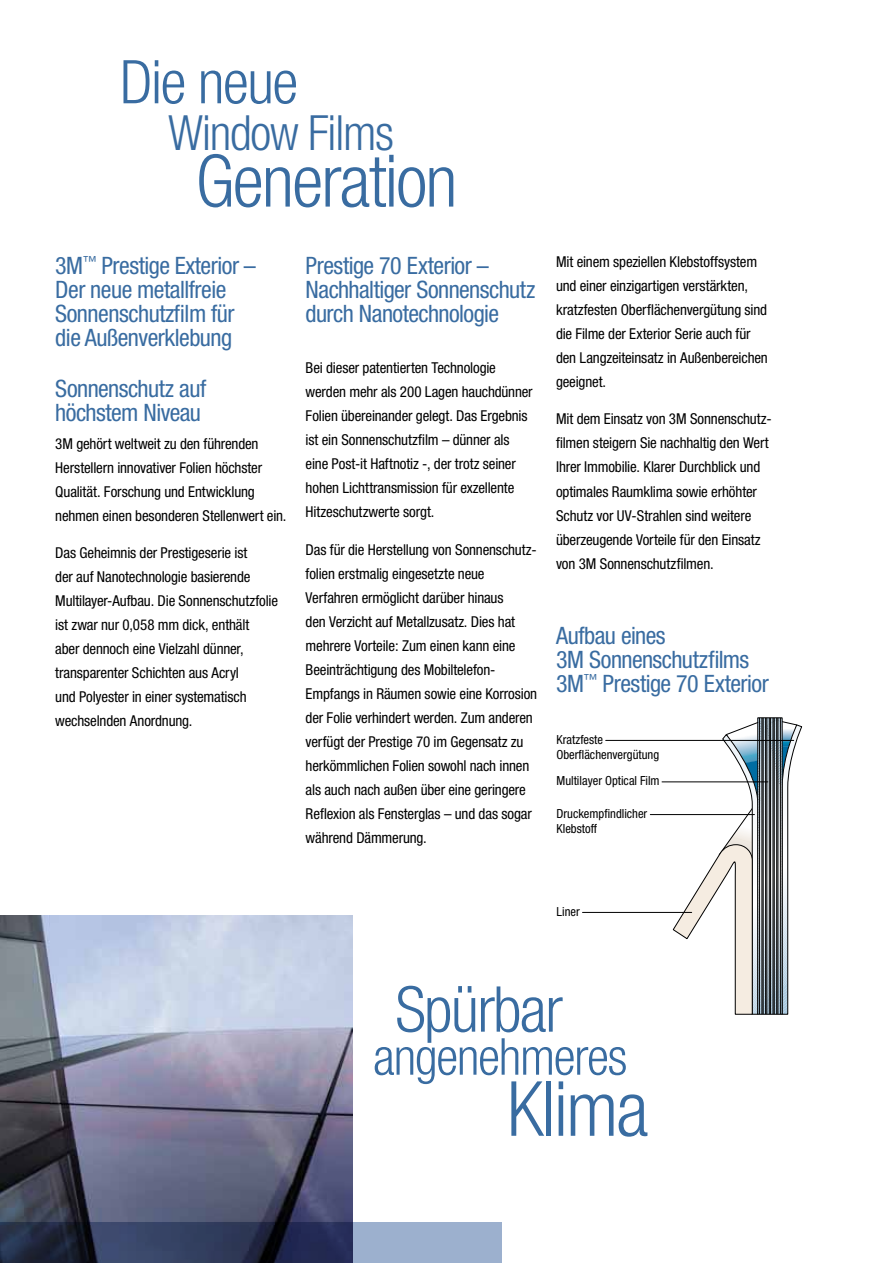
<style>
.page{position:relative;width:893px;height:1263px;background:#fff}
.page>*{position:absolute;margin:0;border:0;box-sizing:border-box;transform-origin:0 0}
.t1{font:300 condensed 76.2px "Helvetica Neue";letter-spacing:-.025em;color:#396ca1}
.t2{font:300 condensed 72.6px "Helvetica Neue";letter-spacing:-.025em;color:#396ca1}
.t3{font:300 condensed 63.3px "Helvetica Neue";letter-spacing:-.025em;color:#396ca1}
.t4{font:300 condensed 60.3px "Helvetica Neue";letter-spacing:-.025em;color:#396ca1}
.t5{font:300 condensed 51px "Helvetica Neue";letter-spacing:-.025em;color:#396ca1}
.t6{font:300 condensed 48.6px "Helvetica Neue";letter-spacing:-.025em;color:#396ca1}
.t7{font:condensed 24px/24px "Helvetica Neue";letter-spacing:-.02em;color:#396ca1}
.t8{font:condensed 15px/24px "Helvetica Neue";letter-spacing:-.01em;color:#000}
.t9{font:condensed 12.6px/15px "Helvetica Neue LT Std";color:#000}
</style>
<div class="page">
<svg style="left:672px;top:718px;width:130px;height:297px"></svg>
<hr style="left:662px;top:781px;width:106px;height:1px;background:#000">
<hr style="left:606px;top:740px;width:188px;height:1px;background:#000">
<hr style="left:650px;top:814px;width:104px;height:1px;background:#000">
<hr style="left:582px;top:912px;width:110px;height:1px;background:#000">
<img style="left:0;top:916px;width:353px;height:306px">
<svg style="left:0;top:1222px;width:502px;height:41px;background:#4a5674"></svg>
<h3 class="t4" style="left:120px;top:47px;width:180px">Die neue</h3>
<h3 class="t6" style="left:168px;top:105px;width:227px">Window Films</h3>
<h2 class="t2" style="left:196px;top:139px;width:263px">Generation</h2>
<h3 class="t7" style="left:55px;top:253px;width:202px">3M<sup>™</sup> Prestige Exterior –<br>Der neue metallfreie<br>Sonnenschutzfilm für die Außenverklebung</h3>
<h3 class="t7" style="left:55px;top:377px;width:153px">Sonnenschutz auf höchstem Niveau</h3>
<p class="t8" style="left:55px;top:431px;width:233px">3M gehört weltweit zu den führenden Herstellern innovativer Folien höchster Qualität. Forschung und Entwicklung nehmen einen besonderen Stellenwert ein.</p>
<p class="t8" style="left:55px;top:541px;width:224px">Das Geheimnis der Prestigeserie ist<br>der auf Nanotechnologie basierende Multilayer-Aufbau. Die Sonnenschutzfolie ist zwar nur 0,058 mm dick, enthält<br>aber dennoch eine Vielzahl dünner, transparenter Schichten aus Acryl<br>und Polyester in einer systematisch wechselnden Anordnung.</p>
<h3 class="t7" style="left:306px;top:253px;width:231px">Prestige 70 Exterior –<br>Nachhaltiger Sonnenschutz durch Nanotechnologie</h3>
<p class="t8" style="left:306px;top:356px;width:229px">Bei dieser patentierten Technologie werden mehr als 200 Lagen hauchdünner Folien übereinander gelegt. Das Ergebnis ist ein Sonnenschutzfilm – dünner als eine Post-it Haftnotiz -, der trotz seiner hohen Lichttransmission für exzellente Hitzeschutzwerte sorgt.</p>
<p class="t8" style="left:306px;top:537px;width:233px">Das für die Herstellung von Sonnenschutz&shy;folien erstmalig eingesetzte neue Verfahren ermöglicht darüber hinaus<br>den Verzicht auf Metallzusatz. Dies hat mehrere Vorteile: Zum einen kann eine Beeinträchtigung des Mobiltelefon-Empfangs in Räumen sowie eine Korrosion der Folie verhindert werden. Zum anderen verfügt der Prestige 70 im Gegensatz zu herkömmlichen Folien sowohl nach innen als auch nach außen über eine geringere Reflexion als Fensterglas – und das sogar während Dämmerung.</p>
<p class="t8" style="left:556px;top:250px;width:213px">Mit einem speziellen Klebstoffsystem und einer einzigartigen verstärkten, kratzfesten Oberflächenvergütung sind die Filme der Exterior Serie auch für den Langzeiteinsatz in Außenbereichen geeignet.</p>
<p class="t8" style="left:556px;top:407px;width:215px">Mit dem Einsatz von 3M Sonnenschutz&shy;filmen steigern Sie nachhaltig den Wert Ihrer Immobilie. Klarer Durchblick und optimales Raumklima sowie erhöhter Schutz vor UV-Strahlen sind weitere überzeugende Vorteile für den Einsatz von 3M Sonnenschutzfilmen.</p>
<h3 class="t7" style="left:556px;top:623px;width:214px">Aufbau eines<br>3M Sonnenschutzfilms<br>3M<sup>™</sup> Prestige 70 Exterior</h3>
<p class="t9" style="left:556px;top:731px;width:104px">Kratzfeste<br>Oberflächenvergütung</p>
<p class="t9" style="left:556px;top:773px;width:105px">Multilayer Optical Film</p>
<p class="t9" style="left:556px;top:806px;width:92px">Druckempfindlicher<br>Klebstoff</p>
<p class="t9" style="left:556px;top:904px;width:25px">Liner</p>
<h3 class="t3" style="left:395px;top:973px;width:169px">Spürbar</h3>
<h1 class="t1" style="left:507px;top:1065px;width:143px">Klima</h1>
<h3 class="t5" style="left:373px;top:1027px;width:256px">angenehmeres</h3>
</div>
